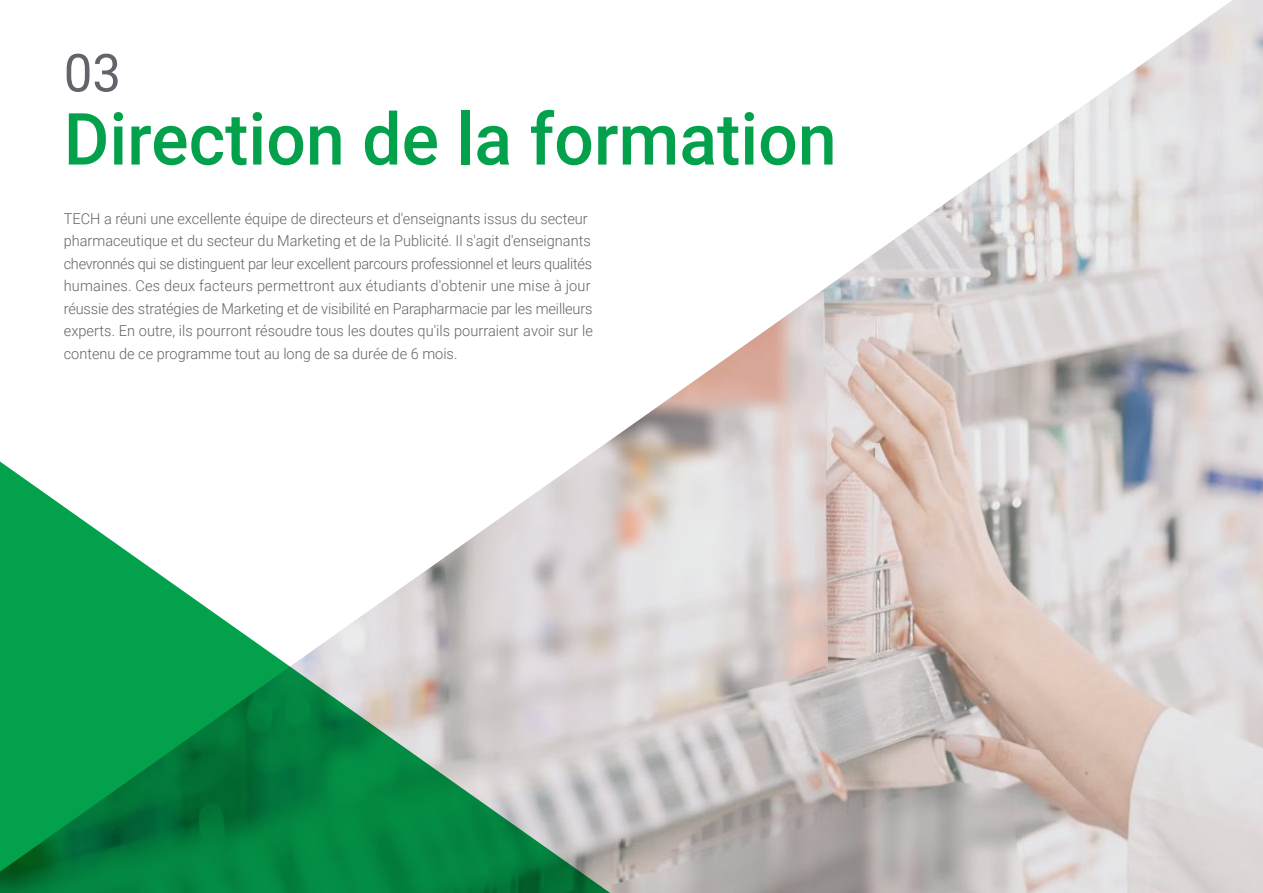
<style>
.page{position:relative;width:1263px;height:893px;background:#fff}
.page>*{position:absolute;margin:0;border:0;box-sizing:border-box;transform-origin:0 0}
.t1{font:500 72px "Roboto";color:#04a14d}
.t2{font:52.5px "Roboto";color:#61646a}
.t3{font:300 15px/22.5px "Roboto";color:#61646a}
</style>
<div class="page">
<img style="left:602px;top:0;width:661px;height:893px">
<svg style="left:0;top:446px;width:640px;height:447px"></svg>
<h2 class="t2" style="left:64px;top:36px;width:59px">03</h2>
<h1 class="t1" style="left:64px;top:89px;width:774px">Direction de la formation</h1>
<p class="t3" style="left:64px;top:207px;width:531px">TECH a réuni une excellente équipe de directeurs et d'enseignants issus du secteur pharmaceutique et du secteur du Marketing et de la Publicité. Il s'agit d'enseignants chevronnés qui se distinguent par leur excellent parcours professionnel et leurs qualités humaines. Ces deux facteurs permettront aux étudiants d'obtenir une mise à jour réussie des stratégies de Marketing et de visibilité en Parapharmacie par les meilleurs experts. En outre, ils pourront résoudre tous les doutes qu'ils pourraient avoir sur le contenu de ce programme tout au long de sa durée de 6 mois.</p>
</div>
